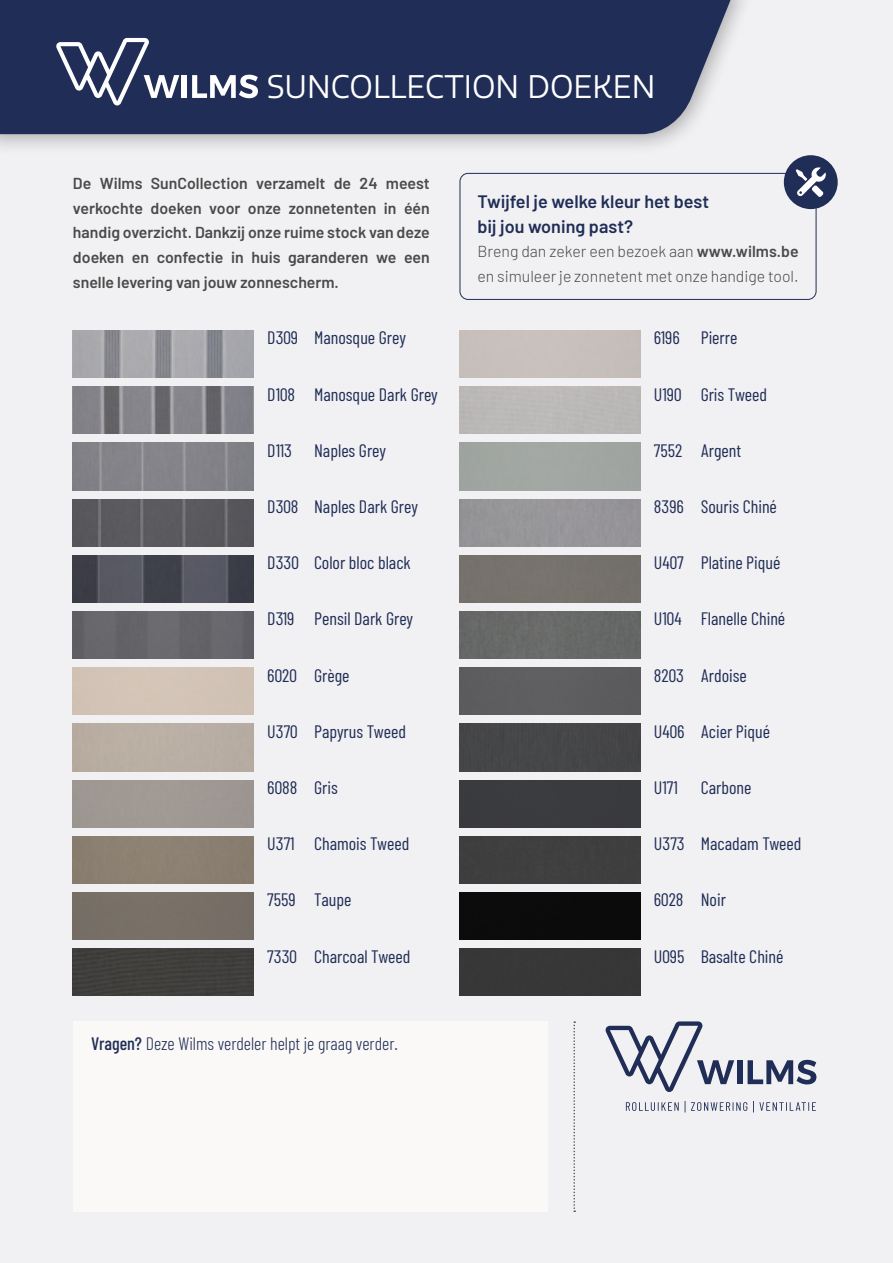
<style>
.page{position:relative;width:893px;height:1263px;background:#f1f1f3}
.page>*{position:absolute;margin:0;border:0;box-sizing:border-box;transform-origin:0 0}
.t1{font:31.8px "Quatro";color:#fff}
.t2{font:18px "Barlow Condensed";color:#202d56}
.t3{font:600 18px/24.8px "Barlow";color:#202d56}
.t4{font:300 18px "Barlow Condensed";color:#202d56}
.t5{font:600 15.9px/24.8px "Barlow";color:#4a4a49;text-align:justify}
.t6{font:300 15.9px/24.8px "Barlow";color:#4a4a49}
.s1{font-weight:500}
.s2{font-weight:600}
</style>
<div class="page">
<div style="left:0;top:0;width:755px;height:156px;background:#000;opacity:.3"></div>
<div style="left:0;top:0;width:736px;height:134px;background:#202d56"></div>
<div style="left:182px;top:75px;width:5px;height:23px;background:#fff"></div>
<svg style="left:192px;top:75px;width:66px;height:23px"></svg>
<svg style="left:56px;top:38px;width:123px;height:67px"></svg>
<img style="left:73px;top:331px;width:181px;height:47px">
<img style="left:73px;top:387px;width:181px;height:47px">
<div style="left:73px;top:443px;width:181px;height:47px;background:#848388"></div>
<img style="left:73px;top:499px;width:181px;height:47px">
<img style="left:73px;top:555px;width:181px;height:47px">
<div style="left:73px;top:611px;width:181px;height:48px;background:#66656a"></div>
<div style="left:73px;top:948px;width:181px;height:48px;background:#403f3c"></div>
<div style="left:460px;top:668px;width:180px;height:47px;background:#5d5d5f"></div>
<div style="left:460px;top:724px;width:180px;height:47px;background:#454648"></div>
<div style="left:460px;top:780px;width:180px;height:47px;background:#3a3b3e"></div>
<div style="left:460px;top:836px;width:180px;height:47px;background:#3f3f3f"></div>
<div style="left:460px;top:892px;width:180px;height:48px;background:#0b0b0b"></div>
<div style="left:460px;top:948px;width:180px;height:48px;background:#373737"></div>
<div style="left:460px;top:173px;width:356px;height:127px;border:1px solid #202d56;border-radius:8px"></div>
<svg style="left:573px;top:1021px;width:2px;height:191px"></svg>
<div style="left:73px;top:1021px;width:474px;height:191px;background:#faf9f7"></div>
<div style="left:737px;top:1060px;width:5px;height:24px;background:#202d56"></div>
<svg style="left:748px;top:1060px;width:68px;height:24px"></svg>
<svg style="left:626px;top:1102px;width:53px;height:9px"></svg>
<svg style="left:685px;top:1101px;width:62px;height:11px"></svg>
<svg style="left:753px;top:1101px;width:63px;height:11px"></svg>
<svg style="left:605px;top:1021px;width:129px;height:71px"></svg>
<div style="left:784px;top:155px;width:54px;height:54px;background:#202d56;border-radius:50%"></div>
<svg style="left:796px;top:167px;width:30px;height:30px"></svg>
<h1 class="t1" style="left:267px;top:68px;width:390px">SUNCOLLECTION DOEKEN</h1>
<p class="t5" style="left:73px;top:169px;width:358px">De Wilms SunCollection verzamelt de 24 meest verkochte doeken voor onze zonnetenten in één handig overzicht. Dankzij onze ruime stock van deze doeken en confectie in huis garanderen we een snelle levering van jouw zonnescherm.</p>
<p class="t2" style="left:267px;top:327px;width:140px">D309 Manosque Grey</p>
<p class="t2" style="left:267px;top:383px;width:172px">D108 Manosque Dark Grey</p>
<p class="t2" style="left:267px;top:439px;width:120px">D113 Naples Grey</p>
<p class="t2" style="left:267px;top:495px;width:152px">D308 Naples Dark Grey</p>
<p class="t2" style="left:267px;top:552px;width:145px">D330 Color bloc black</p>
<p class="t2" style="left:267px;top:608px;width:147px">D319 Pensil Dark Grey</p>
<p class="t2" style="left:267px;top:664px;width:84px">6020 Grège</p>
<p class="t2" style="left:267px;top:720px;width:140px">U370 Papyrus Tweed</p>
<p class="t2" style="left:267px;top:776px;width:72px">6088 Gris</p>
<p class="t2" style="left:267px;top:832px;width:144px">U371 Chamois Tweed</p>
<p class="t2" style="left:267px;top:889px;width:86px">7559 Taupe</p>
<p class="t2" style="left:267px;top:945px;width:145px">7330 Charcoal Tweed</p>
<p class="t4" style="left:91px;top:1033px;width:308px"><span class="s1">Vragen?</span> Deze Wilms verdeler helpt je graag verder.</p>
<p class="t3" style="left:477px;top:188px;width:233px">Twijfel je welke kleur het best bij jou woning past?</p>
<p class="t6" style="left:477px;top:238px;width:323px">Breng dan zeker een bezoek aan <span class="s2">www.wilms.be </span>en simuleer je zonnetent met onze handige tool.</p>
<p class="t2" style="left:654px;top:327px;width:85px">6196 Pierre</p>
<p class="t2" style="left:654px;top:383px;width:115px">U190 Gris Tweed</p>
<p class="t2" style="left:654px;top:439px;width:89px">7552 Argent</p>
<p class="t2" style="left:654px;top:495px;width:125px">8396 Souris Chiné</p>
<p class="t2" style="left:654px;top:552px;width:128px">U407 Platine Piqué</p>
<p class="t2" style="left:654px;top:608px;width:133px">U104 Flanelle Chiné</p>
<p class="t2" style="left:654px;top:664px;width:94px">8203 Ardoise</p>
<p class="t2" style="left:654px;top:720px;width:118px">U406 Acier Piqué</p>
<p class="t2" style="left:654px;top:776px;width:25px">U171</p>
<p class="t2" style="left:701px;top:776px;width:52px">Carbone</p>
<p class="t2" style="left:654px;top:832px;width:149px">U373 Macadam Tweed</p>
<p class="t2" style="left:654px;top:889px;width:73px">6028 Noir</p>
<p class="t2" style="left:654px;top:945px;width:131px">U095 Basalte Chiné</p>
</div>
